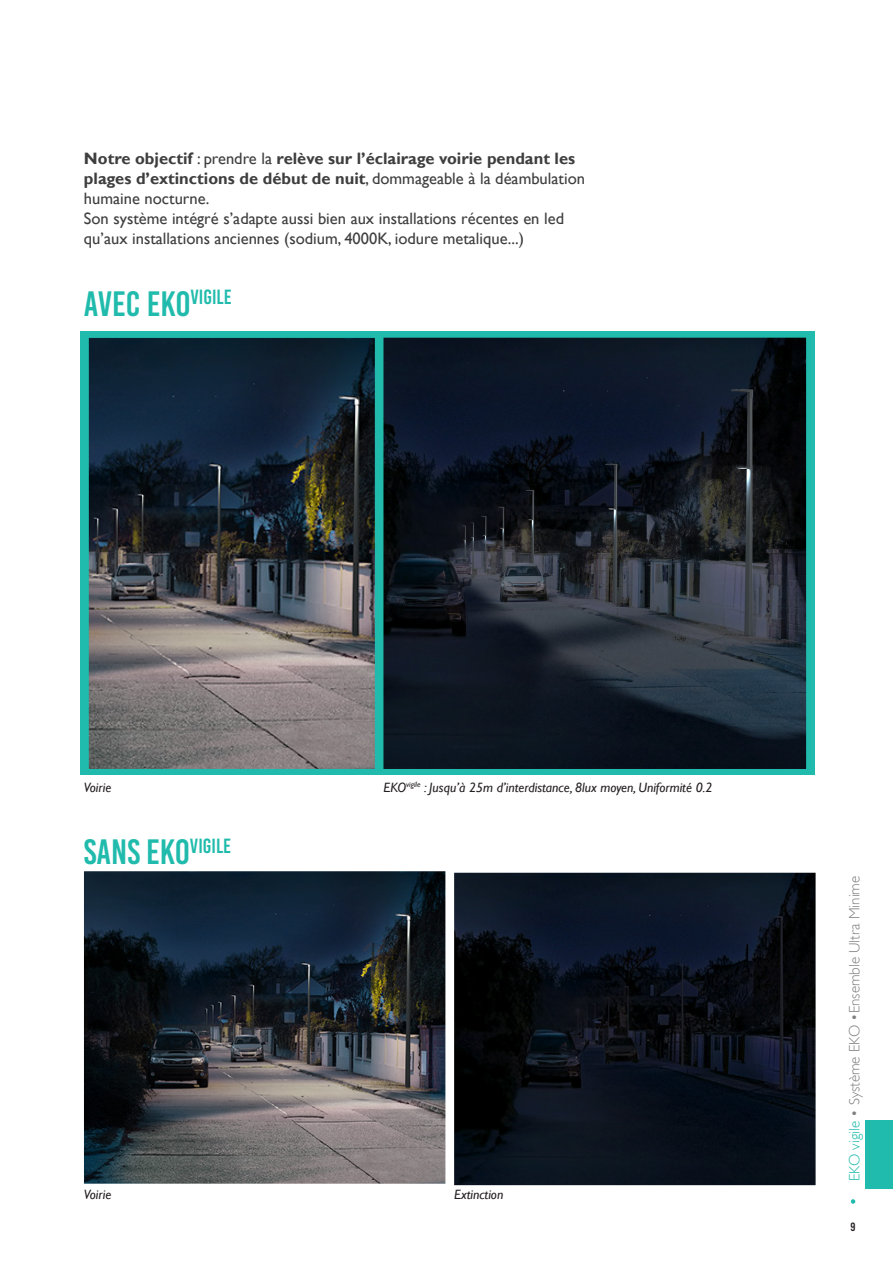
<style>
.page{position:relative;width:893px;height:1263px;background:#fff}
.page>*{position:absolute;margin:0;border:0;box-sizing:border-box;transform-origin:0 0}
.t1{font:35.25px "Bebas Kai";color:#20bbac}
.t2{font:700 16.5px/19.8px "Gill Sans";color:#3e3e3f}
.t3{font:16.5px/19.8px "Gill Sans";color:#3e3e3f}
.t4{font:300 15px "Gill Sans";color:#808080}
.t5{font:italic 13.5px "Gill Sans";color:#231f20}
.t6{font:12px "Bebas Kai";color:#231f20}
.s1{font-weight:400}
.s2{color:#20bbac}
</style>
<div class="page">
<svg style="left:851px;top:1199px;width:4px;height:5px"></svg>
<svg style="left:80px;top:331px;width:735px;height:443px;fill:#20bbac"></svg>
<img style="left:454px;top:873px;width:361px;height:312px">
<img style="left:84px;top:871px;width:361px;height:313px">
<img style="left:383px;top:338px;width:423px;height:431px">
<img style="left:89px;top:338px;width:286px;height:431px">
<div style="left:866px;top:1120px;width:27px;height:68px;background:#20bbac"></div>
<p class="t2" style="left:84px;top:149px;width:503px">Notre objectif <span class="s1">: prendre la</span> relève sur l’éclairage voirie pendant les plages d’extinctions de début de nuit<span class="s1">, dommageable à la déambulation humaine nocturne.</span></p>
<p class="t3" style="left:84px;top:209px;width:482px">Son système intégré s’adapte aussi bien aux installations récentes en led qu’aux installations anciennes (sodium, 4000K, iodure metalique...)</p>
<p class="t1" style="left:84px;top:284px;width:149px">AVEC EKO<sup>VIGILE</sup></p>
<p class="t5" style="left:84px;top:779px;width:29px">Voirie</p>
<p class="t5" style="left:383px;top:779px;width:330px">EKO<sup>vigile</sup> : Jusqu’à 25m d’interdistance, 8lux moyen, Uniformité 0.2</p>
<p class="t1" style="left:84px;top:833px;width:149px">SANS EKO<sup>VIGILE</sup></p>
<p class="t5" style="left:84px;top:1186px;width:29px">Voirie</p>
<p class="t5" style="left:454px;top:1186px;width:51px">Extinction</p>
<p class="t4" style="left:846px;top:1181px;width:307px;rotate:-90deg"><span class="s2">EKO vigile</span> • Système EKO •Ensemble Ultra Minime</p>
<p class="t6" style="left:850px;top:1220px;width:7px">9</p>
</div>
